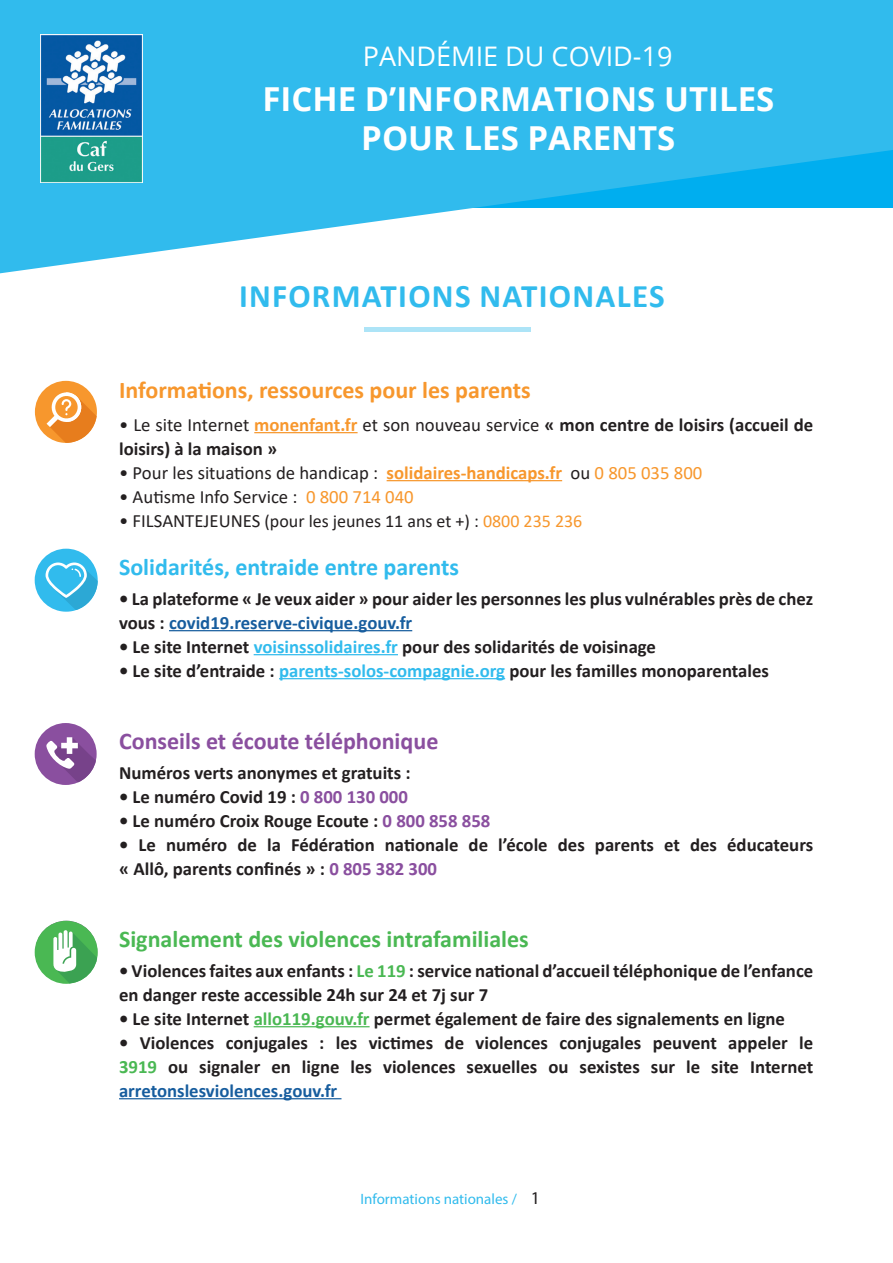
<style>
.page{position:relative;width:893px;height:1263px;background:#fff}
.page>*{position:absolute;margin:0;border:0;box-sizing:border-box;transform-origin:0 0}
.t1{font:700 33px/39.6px "Open Sans";color:#fff;text-align:center}
.t2{font:700 33px "Calibri";letter-spacing:.04em;color:#31bbed}
.t3{font:27px "Open Sans";color:#fff}
.t4{font:700 24px "Calibri";color:#4ab853}
.t5{font:700 24px "Calibri";color:#f7972d}
.t6{font:700 24px "Calibri";color:#31bbed}
.t7{font:700 24px "Calibri";color:#8a4f9f}
.t8{font:700 18.75px/24px "Calibri";color:#231f20}
.t9{font:18.75px "Calibri";color:#231f20}
.t10{font:18px "Calibri";color:#231f20}
.t11{font:15px "Myriad Pro";color:#31bbed}
.s1{font-weight:400}
.s2{color:#f7972d}
.s3{font-weight:700;color:#f7972d}
.s4{font-size:18.75px}
.s5{color:#175d9e}
.s6{color:#31bbed}
.s7{color:#8a4f9f}
.s8{color:#4ab853}
.s9{font-size:18px;color:#231f20}
</style>
<div class="page">
<svg style="left:0;top:0;width:893px;height:273px;fill:#31bbed"></svg>
<div style="left:34px;top:34px;width:123px;height:123px;background:#31bbed"></div>
<div style="left:364px;top:327px;width:167px;height:5px;background:#ade4f7"></div>
<hr style="left:254px;top:432px;width:104px;height:1px;background:#f7972d">
<hr style="left:387px;top:480px;width:175px;height:1px;background:#f7972d">
<hr style="left:169px;top:630px;width:243px;height:1px;background:#175d9e">
<hr style="left:254px;top:654px;width:144px;height:1px;background:#31bbed">
<hr style="left:279px;top:678px;width:226px;height:1px;background:#31bbed">
<hr style="left:254px;top:1026px;width:116px;height:1px;background:#4ab853">
<hr style="left:119px;top:1098px;width:222px;height:1px;background:#175d9e">
<img style="left:40px;top:34px;width:102px;height:149px">
<svg style="left:35px;top:381px;width:62px;height:62px"></svg>
<svg style="left:35px;top:549px;width:63px;height:63px"></svg>
<div style="left:35px;top:723px;width:62px;height:62px;background:#8a4f9f;border-radius:50%"></div>
<svg style="left:46px;top:737px;width:50px;height:45px"></svg>
<div style="left:35px;top:921px;width:63px;height:63px;background:#4ab853;border-radius:50%"></div>
<svg style="left:53px;top:930px;width:45px;height:54px"></svg>
<h2 class="t3" style="left:363px;top:38px;width:311px">PANDÉMIE DU COVID-19</h2>
<h1 class="t1" style="left:262px;top:78px;width:513px">FICHE D’INFORMATIONS UTILES<br>POUR LES PARENTS</h1>
<h1 class="t2" style="left:239px;top:272px;width:427px">INFORMATIONS NATIONALES</h1>
<p class="t5" style="left:119px;top:373px;width:413px">Informations, ressources pour les parents</p>
<p class="t8" style="left:119px;top:412px;width:696px"><span class="s1">• Le site Internet</span> <span class="s2">monenfant.fr</span> <span class="s1">et son nouveau service</span> « mon centre de loisirs (accueil de loisirs) à la maison »</p>
<p class="t9" style="left:119px;top:459px;width:585px">• Pour les situations de handicap : <span class="s3">solidaires-handicaps.fr</span> ou <span class="s2">0 805 035 800</span></p>
<p class="t9" style="left:119px;top:483px;width:296px">• Autisme Info Service : <span class="s2">0 800 714 040</span></p>
<p class="t10" style="left:119px;top:508px;width:465px"><span class="s4">• FILSANTEJEUNES</span> (pour les jeunes 11 ans et +) : <span class="s2">0800 235 236</span></p>
<p class="t6" style="left:119px;top:550px;width:342px">Solidarités, entraide entre parents</p>
<p class="t8" style="left:119px;top:586px;width:696px">• La plateforme « Je veux aider » pour aider les personnes les plus vulnérables près de chez vous : <span class="s5">covid19.reserve-civique.gouv.fr</span></p>
<p class="t8" style="left:119px;top:634px;width:538px">• Le site Internet <span class="s6">voisinssolidaires.fr</span> pour des solidarités de voisinage</p>
<p class="t8" style="left:119px;top:658px;width:651px">• Le site d’entraide : <span class="s6">parents-solos-compagnie.org</span> pour les familles monoparentales</p>
<p class="t7" style="left:119px;top:724px;width:321px">Conseils et écoute téléphonique</p>
<p class="t8" style="left:119px;top:760px;width:293px">Numéros verts anonymes et gratuits :</p>
<p class="t8" style="left:119px;top:784px;width:290px">• Le numéro Covid 19 : <span class="s7">0 800 130 000</span></p>
<p class="t8" style="left:119px;top:808px;width:373px">• Le numéro Croix Rouge Ecoute : <span class="s7">0 800 858 858</span></p>
<p class="t8" style="left:119px;top:832px;width:696px">• Le numéro de la Fédération nationale de l’école des parents et des éducateurs « Allô, parents confinés » : <span class="s7">0 805 382 300</span></p>
<p class="t4" style="left:119px;top:922px;width:411px">Signalement des violences intrafamiliales</p>
<p class="t8" style="left:119px;top:958px;width:696px">• Violences faites aux enfants : <span class="s8">Le 119</span> : service national d’accueil téléphonique de l’enfance en danger reste accessible 24h sur 24 et 7j sur 7</p>
<p class="t8" style="left:119px;top:1006px;width:667px">• Le site Internet <span class="s8">allo119.gouv.fr</span> permet également de faire des signalements en ligne</p>
<p class="t8" style="left:119px;top:1030px;width:696px;text-align:justify">• Violences conjugales : les victimes de violences conjugales peuvent appeler le <span class="s8">3919</span> ou signaler en ligne les violences sexuelles ou sexistes sur le site Internet <span class="s5">arretonslesviolences.gouv.fr</span></p>
<p class="t11" style="left:360px;top:1190px;width:181px">Informations nationales / <span class="s9">1</span></p>
</div>
